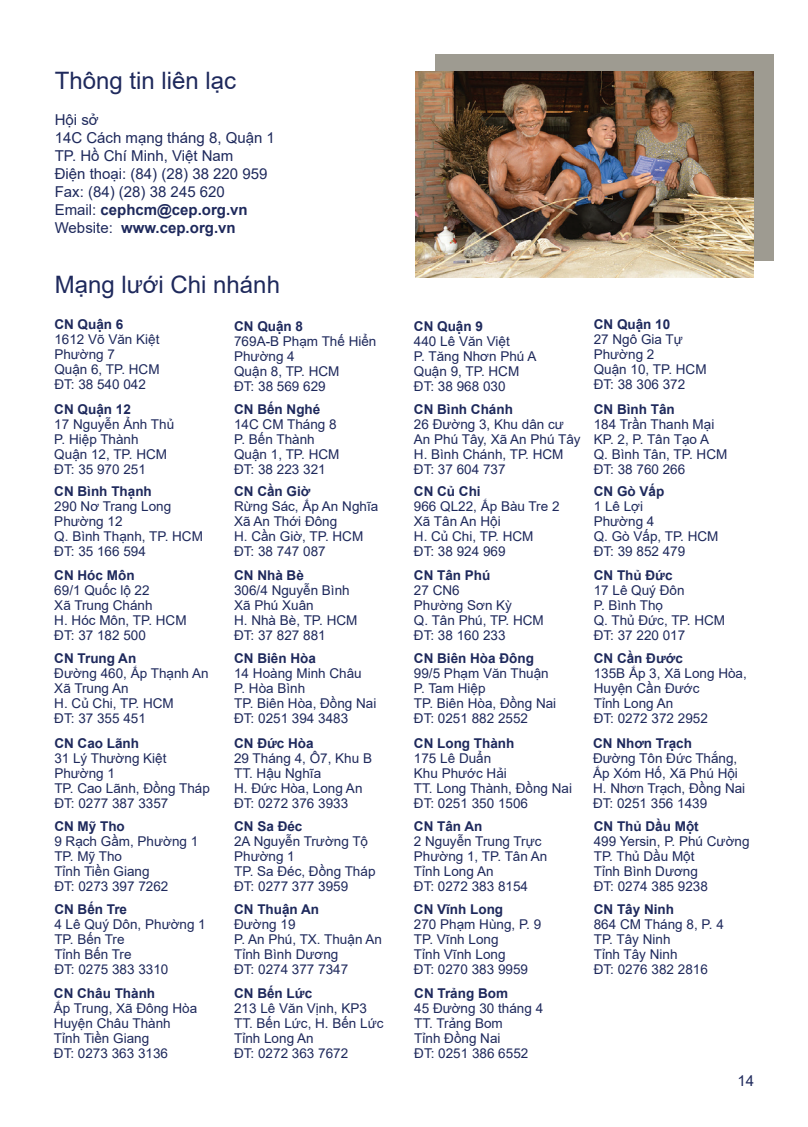
<style>
.page{position:relative;width:808px;height:1127px;background:#fff}
.page>*{position:absolute;margin:0;border:0;box-sizing:border-box;transform-origin:0 0}
.t1{font:24px "Arial";color:#1e295c}
.t2{font:15px/18px "Arial";color:#1e295c}
.t3{font:13.5px/15px "Arial";color:#1e295c}
.t4{font:700 13.5px "Arial";color:#1e295c}
.s1{font-weight:700}
</style>
<div class="page">
<div style="left:435px;top:54px;width:338px;height:207px;background:#9e9b91"></div>
<img style="left:415px;top:72px;width:339px;height:206px">
<h1 class="t1" style="left:55px;top:65px;width:183px">Thông tin liên lạc</h1>
<p class="t2" style="left:55px;top:111px;width:222px">Hội sở<br>14C Cách mạng tháng 8, Quận 1<br>TP. Hồ Chí Minh, Việt Nam<br>Điện thoại: (84) (28) 38 220 959<br>Fax: (84) (28) 38 245 620<br>Email: <span class="s1">cephcm@cep.org.vn<br></span>Website: <span class="s1">www.cep.org.vn</span></p>
<h1 class="t1" style="left:55px;top:268px;width:227px">Mạng lưới Chi nhánh</h1>
<p class="t4" style="left:54px;top:315px;width:71px">CN Quận 6</p>
<p class="t3" style="left:54px;top:332px;width:107px">1612 Võ Văn Kiệt<br>Phường 7<br>Quận 6, TP. HCM<br>ĐT: 38 540 042</p>
<p class="t4" style="left:234px;top:317px;width:71px">CN Quận 8</p>
<p class="t3" style="left:234px;top:334px;width:144px">769A-B Phạm Thế Hiển<br>Phường 4<br>Quận 8, TP. HCM<br>ĐT: 38 569 629</p>
<p class="t4" style="left:54px;top:400px;width:78px">CN Quận 12</p>
<p class="t3" style="left:54px;top:416px;width:121px">17 Nguyễn Ảnh Thủ<br>P. Hiệp Thành<br>Quận 12, TP. HCM<br>ĐT: 35 970 251</p>
<p class="t4" style="left:54px;top:482px;width:99px">CN Bình Thạnh</p>
<p class="t3" style="left:54px;top:499px;width:150px">290 Nơ Trang Long<br>Phường 12<br>Q. Bình Thạnh, TP. HCM<br>ĐT: 35 166 594</p>
<p class="t4" style="left:54px;top:566px;width:82px">CN Hóc Môn</p>
<p class="t3" style="left:54px;top:583px;width:134px">69/1 Quốc lộ 22<br>Xã Trung Chánh<br>H. Hóc Môn, TP. HCM<br>ĐT: 37 182 500</p>
<p class="t4" style="left:54px;top:648px;width:83px">CN Trung An</p>
<p class="t3" style="left:54px;top:665px;width:156px">Đường 460, Ấp Thạnh An<br>Xã Trung An<br>H. Củ Chi, TP. HCM<br>ĐT: 37 355 451</p>
<p class="t4" style="left:54px;top:733px;width:86px">CN Cao Lãnh</p>
<p class="t3" style="left:54px;top:750px;width:157px">31 Lý Thường Kiệt<br>Phường 1<br>TP. Cao Lãnh, Đồng Tháp<br>ĐT: 0277 387 3357</p>
<p class="t4" style="left:54px;top:817px;width:72px">CN Mỹ Tho</p>
<p class="t3" style="left:54px;top:833px;width:145px">9 Rạch Gầm, Phường 1<br>TP. Mỹ Tho<br>Tỉnh Tiền Giang<br>ĐT: 0273 397 7262</p>
<p class="t4" style="left:54px;top:899px;width:74px">CN Bến Tre</p>
<p class="t3" style="left:54px;top:916px;width:153px">4 Lê Quý Dôn, Phường 1<br>TP. Bến Tre<br>Tỉnh Bến Tre<br>ĐT: 0275 383 3310</p>
<p class="t4" style="left:54px;top:983px;width:103px">CN Châu Thành</p>
<p class="t3" style="left:54px;top:1000px;width:145px">Ấp Trung, Xã Đông Hòa<br>Huyện Châu Thành<br>Tỉnh Tiền Giang<br>ĐT: 0273 363 3136</p>
<p class="t4" style="left:234px;top:400px;width:88px">CN Bến Nghé</p>
<p class="t3" style="left:234px;top:416px;width:107px">14C CM Tháng 8<br>P. Bến Thành<br>Quận 1, TP. HCM<br>ĐT: 38 223 321</p>
<p class="t4" style="left:234px;top:482px;width:78px">CN Cần Giờ</p>
<p class="t3" style="left:234px;top:499px;width:146px">Rừng Sác, Ấp An Nghĩa<br>Xã An Thới Đông<br>H. Cần Giờ, TP. HCM<br>ĐT: 38 747 087</p>
<p class="t4" style="left:234px;top:566px;width:71px">CN Nhà Bè</p>
<p class="t3" style="left:234px;top:583px;width:125px">306/4 Nguyễn Bình<br>Xã Phú Xuân<br>H. Nhà Bè, TP. HCM<br>ĐT: 37 827 881</p>
<p class="t4" style="left:234px;top:648px;width:83px">CN Biên Hòa</p>
<p class="t3" style="left:234px;top:665px;width:144px">14 Hoàng Minh Châu<br>P. Hòa Bình<br>TP. Biên Hòa, Đồng Nai<br>ĐT: 0251 394 3483</p>
<p class="t4" style="left:234px;top:733px;width:81px">CN Đức Hòa</p>
<p class="t3" style="left:234px;top:750px;width:139px">29 Tháng 4, Ô7, Khu B<br>TT. Hậu Nghĩa<br>H. Đức Hòa, Long An<br>ĐT: 0272 376 3933</p>
<p class="t4" style="left:234px;top:817px;width:70px">CN Sa Đéc</p>
<p class="t3" style="left:234px;top:833px;width:143px">2A Nguyễn Trường Tộ<br>Phường 1<br>TP. Sa Đéc, Đồng Tháp<br>ĐT: 0277 377 3959</p>
<p class="t4" style="left:234px;top:899px;width:86px">CN Thuận An</p>
<p class="t3" style="left:234px;top:916px;width:149px">Đường 19<br>P. An Phú, TX. Thuận An<br>Tỉnh Bình Dương<br>ĐT: 0274 377 7347</p>
<p class="t4" style="left:234px;top:983px;width:80px">CN Bến Lức</p>
<p class="t3" style="left:234px;top:1000px;width:151px">213 Lê Văn Vịnh, KP3<br>TT. Bến Lức, H. Bến Lức<br>Tỉnh Long An<br>ĐT: 0272 363 7672</p>
<p class="t4" style="left:414px;top:317px;width:71px">CN Quận 9</p>
<p class="t3" style="left:414px;top:334px;width:124px">440 Lê Văn Việt<br>P. Tăng Nhơn Phú A<br>Quận 9, TP. HCM<br>ĐT: 38 968 030</p>
<p class="t4" style="left:414px;top:400px;width:100px">CN Bình Chánh</p>
<p class="t3" style="left:414px;top:416px;width:168px">26 Đường 3, Khu dân cư<br>An Phú Tây, Xã An Phú Tây<br>H. Bình Chánh, TP. HCM<br>ĐT: 37 604 737</p>
<p class="t4" style="left:414px;top:482px;width:68px">CN Củ Chi</p>
<p class="t3" style="left:414px;top:499px;width:147px">966 QL22, Ấp Bàu Tre 2<br>Xã Tân An Hội<br>H. Củ Chi, TP. HCM<br>ĐT: 38 924 969</p>
<p class="t4" style="left:414px;top:566px;width:78px">CN Tân Phú</p>
<p class="t3" style="left:414px;top:583px;width:131px">27 CN6<br>Phường Sơn Kỳ<br>Q. Tân Phú, TP. HCM<br>ĐT: 38 160 233</p>
<p class="t4" style="left:414px;top:648px;width:122px">CN Biên Hòa Đông</p>
<p class="t3" style="left:414px;top:665px;width:144px">99/5 Phạm Văn Thuận<br>P. Tam Hiệp<br>TP. Biên Hòa, Đồng Nai<br>ĐT: 0251 882 2552</p>
<p class="t4" style="left:414px;top:733px;width:102px">CN Long Thành</p>
<p class="t3" style="left:414px;top:750px;width:160px">175 Lê Duẩn<br>Khu Phước Hải<br>TT. Long Thành, Đồng Nai<br>ĐT: 0251 350 1506</p>
<p class="t4" style="left:414px;top:817px;width:70px">CN Tân An</p>
<p class="t3" style="left:414px;top:833px;width:135px">2 Nguyễn Trung Trực<br>Phường 1, TP. Tân An<br>Tỉnh Long An<br>ĐT: 0272 383 8154</p>
<p class="t4" style="left:414px;top:899px;width:91px">CN Vĩnh Long</p>
<p class="t3" style="left:414px;top:916px;width:129px">270 Phạm Hùng, P. 9<br>TP. Vĩnh Long<br>Tỉnh Vĩnh Long<br>ĐT: 0270 383 9959</p>
<p class="t4" style="left:414px;top:984px;width:95px">CN Trảng Bom</p>
<p class="t3" style="left:414px;top:1001px;width:130px">45 Đường 30 tháng 4<br>TT. Trảng Bom<br>Tỉnh Đồng Nai<br>ĐT: 0251 386 6552</p>
<p class="t4" style="left:594px;top:315px;width:78px">CN Quận 10</p>
<p class="t3" style="left:594px;top:332px;width:114px">27 Ngô Gia Tự<br>Phường 2<br>Quận 10, TP. HCM<br>ĐT: 38 306 372</p>
<p class="t4" style="left:594px;top:400px;width:82px">CN Bình Tân</p>
<p class="t3" style="left:594px;top:416px;width:135px">184 Trần Thanh Mại<br>KP. 2, P. Tân Tạo A<br>Q. Bình Tân, TP. HCM<br>ĐT: 38 760 266</p>
<p class="t4" style="left:594px;top:482px;width:72px">CN Gò Vấp</p>
<p class="t3" style="left:594px;top:499px;width:126px">1 Lê Lợi<br>Phường 4<br>Q. Gò Vấp, TP. HCM<br>ĐT: 39 852 479</p>
<p class="t4" style="left:594px;top:566px;width:80px">CN Thủ Đức</p>
<p class="t3" style="left:594px;top:583px;width:133px">17 Lê Quý Đôn<br>P. Bình Thọ<br>Q. Thủ Đức, TP. HCM<br>ĐT: 37 220 017</p>
<p class="t4" style="left:594px;top:648px;width:91px">CN Cần Đước</p>
<p class="t3" style="left:594px;top:665px;width:155px">135B Ấp 3, Xã Long Hòa,<br>Huyện Cần Đước<br>Tỉnh Long An<br>ĐT: 0272 372 2952</p>
<p class="t4" style="left:593px;top:733px;width:100px">CN Nhơn Trạch</p>
<p class="t3" style="left:593px;top:750px;width:154px">Đường Tôn Đức Thắng,<br>Ấp Xóm Hố, Xã Phú Hội<br>H. Nhơn Trạch, Đồng Nai<br>ĐT: 0251 356 1439</p>
<p class="t4" style="left:594px;top:817px;width:106px">CN Thủ Dầu Một</p>
<p class="t3" style="left:594px;top:833px;width:157px">499 Yersin, P. Phú Cường<br>TP. Thủ Dầu Một<br>Tỉnh Bình Dương<br>ĐT: 0274 385 9238</p>
<p class="t4" style="left:594px;top:899px;width:82px">CN Tây Ninh</p>
<p class="t3" style="left:594px;top:916px;width:132px">864 CM Tháng 8, P. 4<br>TP. Tây Ninh<br>Tỉnh Tây Ninh<br>ĐT: 0276 382 2816</p>
<p class="t2" style="left:737px;top:1071px;width:18px">14</p>
</div>
